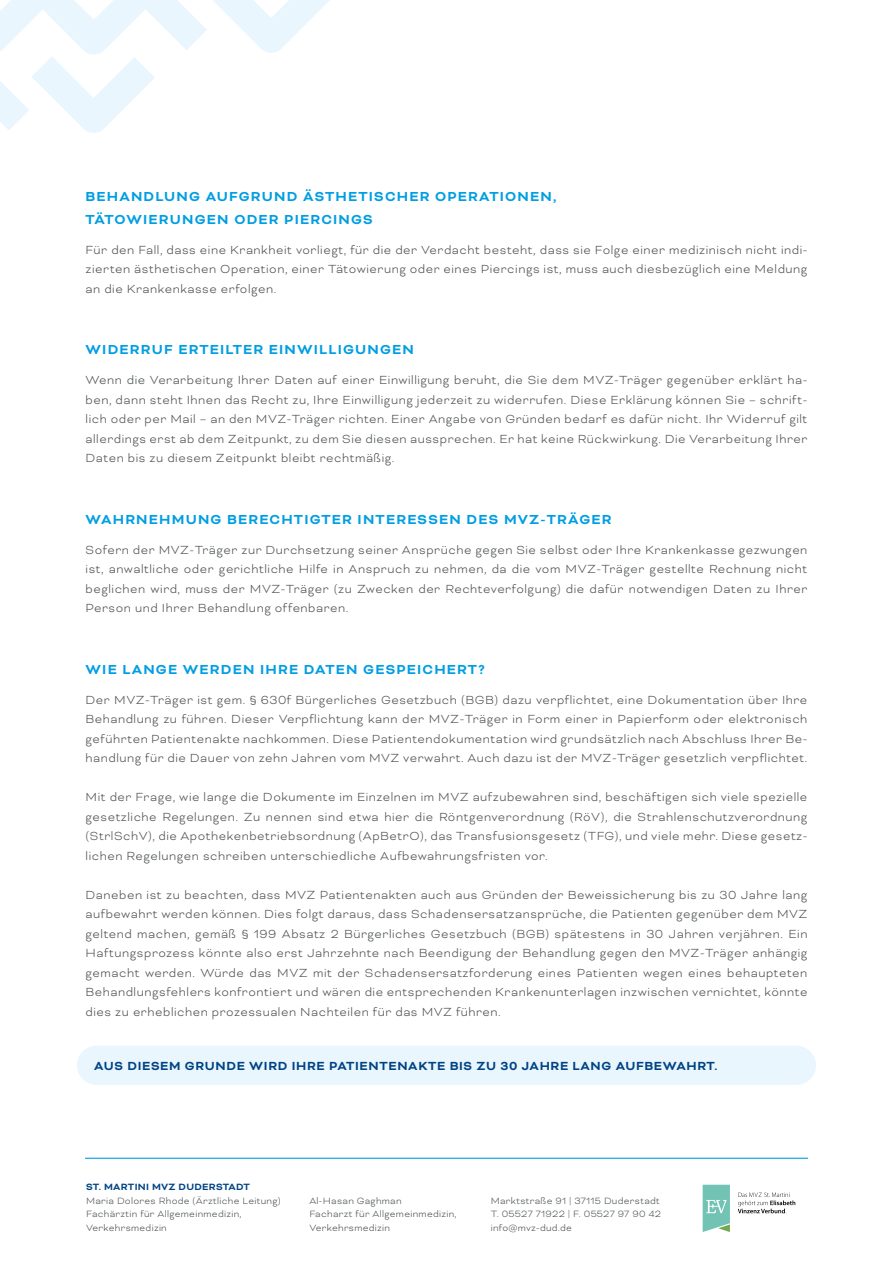
<style>
.page{position:relative;width:893px;height:1263px;background:#fff}
.page>*{position:absolute;margin:0;border:0;box-sizing:border-box;transform-origin:0 0}
.t1{font:700 15px/22.5px "Bicyclette";letter-spacing:.08em;color:#009ee3}
.t2{font:300 13.5px/19.5px "Bicyclette";letter-spacing:.04em;color:#4f5355;text-align:justify}
.t3{font:700 13.5px "Bicyclette";letter-spacing:.05em;color:#004384}
.t4{font:300 10.5px/13.5px "Bicyclette";letter-spacing:.03em;color:#4f5355}
.t5{font:700 10.5px "Bicyclette";letter-spacing:.03em;color:#004384}
</style>
<div class="page">
<svg style="left:0;top:0;width:330px;height:133px"></svg>
<svg style="left:703px;top:1185px;width:27px;height:47px"></svg>
<svg style="left:738px;top:1192px;width:57px;height:21px"></svg>
<hr style="left:85px;top:1158px;width:723px;height:1px;background:#009ee3">
<div style="left:77px;top:1046px;width:739px;height:39px;background:#eaf6fe;border-radius:20px"></div>
<p class="t1" style="left:86px;top:186px;width:472px">BEHANDLUNG AUFGRUND ÄSTHETISCHER OPERATIONEN,<br>TÄTOWIERUNGEN ODER PIERCINGS</p>
<p class="t2" style="left:86px;top:240px;width:723px">Für den Fall, dass eine Krankheit vorliegt, für die der Verdacht besteht, dass sie Folge einer medizinisch nicht indi&shy;zierten ästhetischen Operation, einer Tätowierung oder eines Piercings ist, muss auch diesbezüglich eine Meldung an die Krankenkasse erfolgen.</p>
<p class="t1" style="left:86px;top:339px;width:330px">WIDERRUF ERTEILTER EINWILLIGUNGEN</p>
<p class="t2" style="left:86px;top:370px;width:723px">Wenn die Verarbeitung Ihrer Daten auf einer Einwilligung beruht, die Sie dem MVZ-Träger gegenüber erklärt ha&shy;ben, dann steht Ihnen das Recht zu, Ihre Einwilligung jederzeit zu widerrufen. Diese Erklärung können Sie – schrift&shy;lich oder per Mail – an den MVZ-Träger richten. Einer Angabe von Gründen bedarf es dafür nicht. Ihr Widerruf gilt allerdings erst ab dem Zeitpunkt, zu dem Sie diesen aussprechen. Er hat keine Rückwirkung. Die Verarbeitung Ihrer Daten bis zu diesem Zeitpunkt bleibt rechtmäßig.</p>
<p class="t1" style="left:86px;top:508px;width:528px">WAHRNEHMUNG BERECHTIGTER INTERESSEN DES MVZ-TRÄGER</p>
<p class="t2" style="left:86px;top:540px;width:723px">Sofern der MVZ-Träger zur Durchsetzung seiner Ansprüche gegen Sie selbst oder Ihre Krankenkasse gezwungen ist, anwaltliche oder gerichtliche Hilfe in Anspruch zu nehmen, da die vom MVZ-Träger gestellte Rechnung nicht beglichen wird, muss der MVZ-Träger (zu Zwecken der Rechteverfolgung) die dafür notwendigen Daten zu Ihrer Person und Ihrer Behandlung offenbaren.</p>
<p class="t1" style="left:86px;top:658px;width:401px">WIE LANGE WERDEN IHRE DATEN GESPEICHERT?</p>
<p class="t2" style="left:86px;top:690px;width:723px">Der MVZ-Träger ist gem. § 630f Bürgerliches Gesetzbuch (BGB) dazu verpflichtet, eine Dokumentation über Ihre Behandlung zu führen. Dieser Verpflichtung kann der MVZ-Träger in Form einer in Papierform oder elektronisch geführten Patientenakte nachkommen. Diese Patientendokumentation wird grundsätzlich nach Abschluss Ihrer Be&shy;handlung für die Dauer von zehn Jahren vom MVZ verwahrt. Auch dazu ist der MVZ-Träger gesetzlich verpflichtet.</p>
<p class="t2" style="left:86px;top:787px;width:723px">Mit der Frage, wie lange die Dokumente im Einzelnen im MVZ aufzubewahren sind, beschäftigen sich viele spezielle gesetzliche Regelungen. Zu nennen sind etwa hier die Röntgenverordnung (RöV), die Strahlenschutzverordnung (StrlSchV), die Apothekenbetriebsordnung (ApBetrO), das Transfusionsgesetz (TFG), und viele mehr. Diese gesetz&shy;lichen Regelungen schreiben unterschiedliche Aufbewahrungsfristen vor.</p>
<p class="t2" style="left:86px;top:885px;width:723px">Daneben ist zu beachten, dass MVZ Patientenakten auch aus Gründen der Beweissicherung bis zu 30 Jahre lang aufbewahrt werden können. Dies folgt daraus, dass Schadensersatzansprüche, die Patienten gegenüber dem MVZ geltend machen, gemäß § 199 Absatz 2 Bürgerliches Gesetzbuch (BGB) spätestens in 30 Jahren verjähren. Ein Haftungsprozess könnte also erst Jahrzehnte nach Beendigung der Behandlung gegen den MVZ-Träger anhängig gemacht werden. Würde das MVZ mit der Schadensersatzforderung eines Patienten wegen eines behaupteten Behandlungsfehlers konfrontiert und wären die entsprechenden Krankenunterlagen inzwischen vernichtet, könnte dies zu erheblichen prozessualen Nachteilen für das MVZ führen.</p>
<p class="t3" style="left:94px;top:1058px;width:625px">AUS DIESEM GRUNDE WIRD IHRE PATIENTENAKTE BIS ZU 30 JAHRE LANG AUFBEWAHRT.</p>
<p class="t5" style="left:86px;top:1181px;width:165px">ST. MARTINI MVZ DUDERSTADT</p>
<p class="t4" style="left:86px;top:1194px;width:196px">Maria Dolores Rhode (Ärztliche Leitung)<br>Fachärztin für Allgemeinmedizin,<br>Verkehrsmedizin</p>
<p class="t4" style="left:491px;top:1194px;width:172px">Marktstraße 91 | 37115 Duderstadt<br>T. 05527 71922 | F. 05527 97 90 42 info@mvz-dud.de</p>
<p class="t4" style="left:309px;top:1194px;width:149px">Al-Hasan Gaghman<br>Facharzt für Allgemeinmedizin,<br>Verkehrsmedizin</p>
</div>
